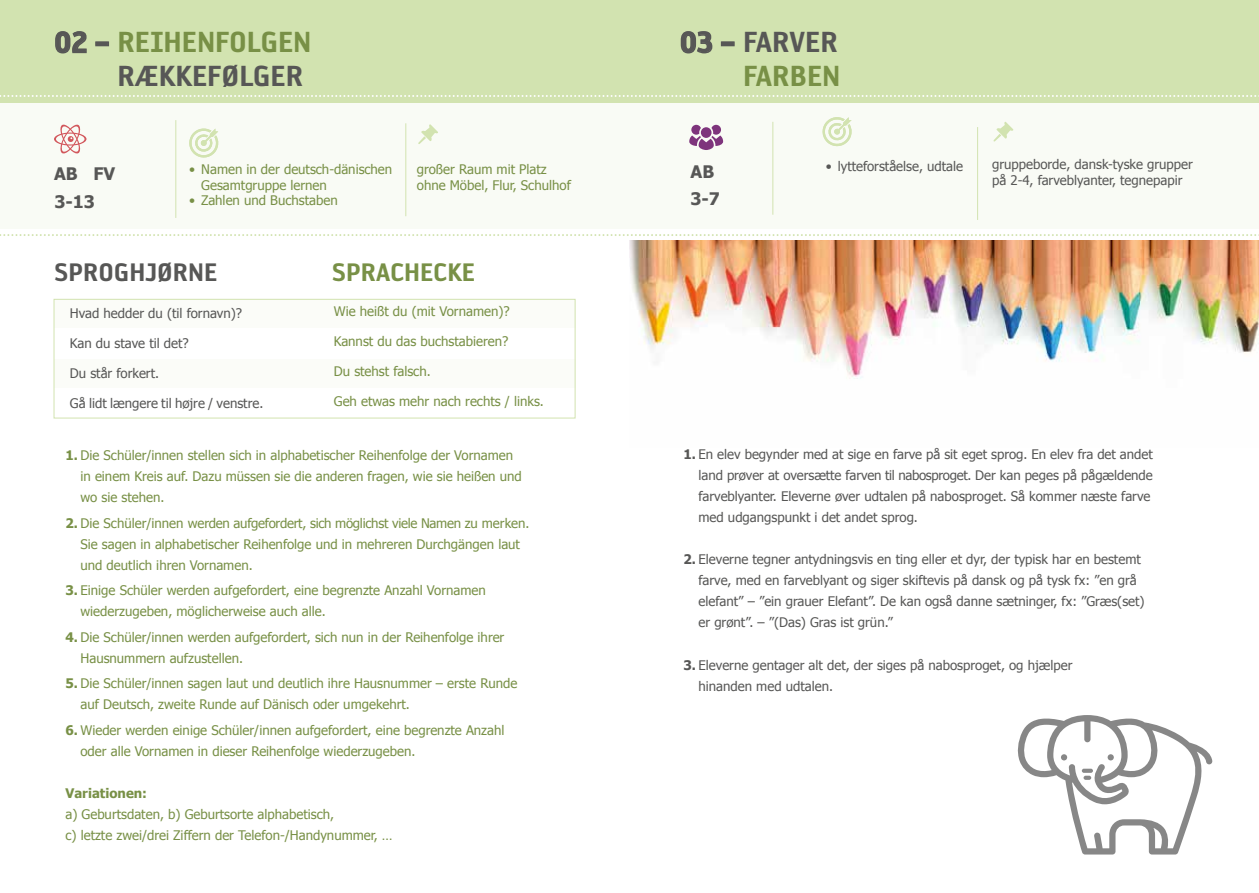
<style>
.page{position:relative;width:1259px;height:893px;background:#fff}
.page>*{position:absolute;margin:0;border:0;box-sizing:border-box;transform-origin:0 0}
.t1{font:33.45px/33.5px "Reykjavik One C Gauge";color:#575756;text-align:right}
.t2{font:33.45px "Reykjavik One C Gauge";color:#789046}
.t3{font:29.1px "Reykjavik One C Gauge";color:#575756}
.t4{font:29.1px "Reykjavik One C Gauge";color:#789046}
.t5{font:700 17.25px "Tahoma";color:#575756}
.t6{font:13.2px/21px "Tahoma";color:#789046}
.t7{font:13.2px/21px "Tahoma";color:#575756}
.t8{font:700 13.2px "Tahoma";color:#789046}
.s1{color:#789046}
.s2{font-weight:700}
</style>
<div class="page">
<img style="left:629px;top:240px;width:630px;height:139px">
<div style="left:54px;top:359px;width:521px;height:29px;background:#fbfcf8"></div>
<div style="left:54px;top:299px;width:521px;height:28px;background:#fbfcf8"></div>
<div style="left:54px;top:299px;width:521px;height:119px;border:1px solid #d2e3b0"></div>
<svg style="left:1017px;top:715px;width:195px;height:139px"></svg>
<svg style="left:1081px;top:769px;width:12px;height:4px"></svg>
<div style="left:0;top:102px;width:1259px;height:127px;background:#f9fbf5"></div>
<div style="left:0;top:0;width:1259px;height:102px;background:#d2e3b0"></div>
<svg style="left:0;top:234px;width:1259px;height:2px"></svg>
<svg style="left:54px;top:124px;width:32px;height:30px"></svg>
<svg style="left:0;top:95px;width:1259px;height:2px"></svg>
<hr style="left:175px;top:120px;width:1px;height:98px;background:#d2e3b0">
<svg style="left:55px;top:31px;width:32px;height:23px"></svg>
<div style="left:95px;top:41px;width:14px;height:5px;border:2px solid #575756"></div>
<svg style="left:189px;top:128px;width:30px;height:30px"></svg>
<svg style="left:418px;top:124px;width:20px;height:20px"></svg>
<hr style="left:405px;top:123px;width:1px;height:93px;background:#d2e3b0">
<svg style="left:680px;top:31px;width:33px;height:23px"></svg>
<div style="left:721px;top:41px;width:13px;height:5px;border:2px solid #575756"></div>
<svg style="left:993px;top:122px;width:20px;height:20px"></svg>
<svg style="left:689px;top:125px;width:34px;height:25px"></svg>
<div style="left:701px;top:127px;width:10px;height:11px;background:#7e347c;border-radius:50%"></div>
<svg style="left:822px;top:117px;width:30px;height:30px"></svg>
<hr style="left:772px;top:122px;width:1px;height:93px;background:#d2e3b0">
<hr style="left:977px;top:127px;width:1px;height:93px;background:#d2e3b0">
<h1 class="t1" style="left:54px;top:26px;width:259px">02 – <span class="s1">REIHENFOLGEN<br></span>RÆKKEFØLGER</h1>
<h3 class="t5" style="left:54px;top:162px;width:63px">AB FV</h3>
<p class="t6" style="left:201px;top:160px;width:192px;line-height:15.9px;text-indent:-12px">• Namen in der deutsch-dänischen<br>Gesamtgruppe lernen</p>
<h3 class="t5" style="left:54px;top:189px;width:42px">3-13</h3>
<p class="t6" style="left:189px;top:190px;width:150px">• Zahlen und Buchstaben</p>
<p class="t6" style="left:417px;top:160px;width:156px;line-height:15.9px">großer Raum mit Platz ohne Möbel, Flur, Schulhof</p>
<h2 class="t3" style="left:54px;top:257px;width:165px">SPROGHJØRNE</h2>
<p class="t7" style="left:70px;top:302px;width:174px">Hvad hedder du (til fornavn)?</p>
<p class="t7" style="left:70px;top:332px;width:120px">Kan du stave til det?</p>
<p class="t7" style="left:70px;top:362px;width:91px">Du står forkert.</p>
<p class="t7" style="left:70px;top:392px;width:195px">Gå lidt længere til højre / venstre.</p>
<h2 class="t4" style="left:332px;top:257px;width:145px">SPRACHECKE</h2>
<p class="t6" style="left:334px;top:300px;width:177px">Wie heißt du (mit Vornamen)?</p>
<p class="t6" style="left:334px;top:330px;width:176px">Kannst du das buchstabieren?</p>
<p class="t6" style="left:334px;top:360px;width:98px">Du stehst falsch.</p>
<p class="t6" style="left:334px;top:390px;width:211px">Geh etwas mehr nach rechts / links.</p>
<p class="t6" style="left:80px;top:444px;width:443px;text-indent:-15px"><span class="s2">1.</span> Die Schüler/innen stellen sich in alphabetischer Reihenfolge der Vornamen in einem Kreis auf. Dazu müssen sie die anderen fragen, wie sie heißen und wo sie stehen.</p>
<p class="t6" style="left:80px;top:512px;width:450px;text-indent:-15px"><span class="s2">2.</span> Die Schüler/innen werden aufgefordert, sich möglichst viele Namen zu merken.<br>Sie sagen in alphabetischer Reihenfolge und in mehreren Durchgängen laut und deutlich ihren Vornamen.</p>
<p class="t6" style="left:80px;top:579px;width:407px;text-indent:-15px"><span class="s2">3.</span> Einige Schüler werden aufgefordert, eine begrenzte Anzahl Vornamen wiederzugeben, möglicherweise auch alle.</p>
<p class="t6" style="left:80px;top:626px;width:425px;text-indent:-15px"><span class="s2">4.</span> Die Schüler/innen werden aufgefordert, sich nun in der Reihenfolge ihrer<br>Hausnummern aufzustellen.</p>
<p class="t6" style="left:80px;top:672px;width:438px;text-indent:-15px"><span class="s2">5.</span> Die Schüler/innen sagen laut und deutlich ihre Hausnummer – erste Runde auf Deutsch, zweite Runde auf Dänisch oder umgekehrt.</p>
<p class="t6" style="left:80px;top:719px;width:425px;text-indent:-15px"><span class="s2">6.</span> Wieder werden einige Schüler/innen aufgefordert, eine begrenzte Anzahl oder alle Vornamen in dieser Reihenfolge wiederzugeben.</p>
<p class="t8" style="left:65px;top:784px;width:83px">Variationen:</p>
<p class="t6" style="left:65px;top:803px;width:329px">a) Geburtsdaten, b) Geburtsorte alphabetisch,<br>c) letzte zwei/drei Ziffern der Telefon-/Handynummer, …</p>
<h1 class="t1" style="left:680px;top:26px;width:159px">03 – FARVER</h1>
<h1 class="t2" style="left:743px;top:58px;width:99px">FARBEN</h1>
<h3 class="t5" style="left:690px;top:159px;width:25px">AB</h3>
<p class="t7" style="left:992px;top:156px;width:202px;line-height:15.9px">gruppeborde, dansk-tyske grupper på 2-4, farveblyanter, tegnepapir</p>
<p class="t7" style="left:826px;top:155px;width:139px">• lytteforståelse, udtale</p>
<h3 class="t5" style="left:690px;top:187px;width:31px">3-7</h3>
<p class="t7" style="left:698px;top:444px;width:456px;text-indent:-15px"><span class="s2">1.</span> En elev begynder med at sige en farve på sit eget sprog. En elev fra det andet land prøver at oversætte farven til nabosproget. Der kan peges på pågældende farveblyanter. Eleverne øver udtalen på nabosproget. Så kommer næste farve med udgangspunkt i det andet sprog.</p>
<p class="t7" style="left:698px;top:549px;width:447px;text-indent:-15px"><span class="s2">2.</span> Eleverne tegner antydningsvis en ting eller et dyr, der typisk har en bestemt farve, med en farveblyant og siger skiftevis på dansk og på tysk fx: ”en grå elefant” – ”ein grauer Elefant”. De kan også danne sætninger, fx: ”Græs(set) er grønt”. – ”(Das) Gras ist grün.”</p>
<p class="t7" style="left:698px;top:654px;width:375px;text-indent:-15px"><span class="s2">3.</span> Eleverne gentager alt det, der siges på nabosproget, og hjælper hinanden med udtalen.</p>
</div>
